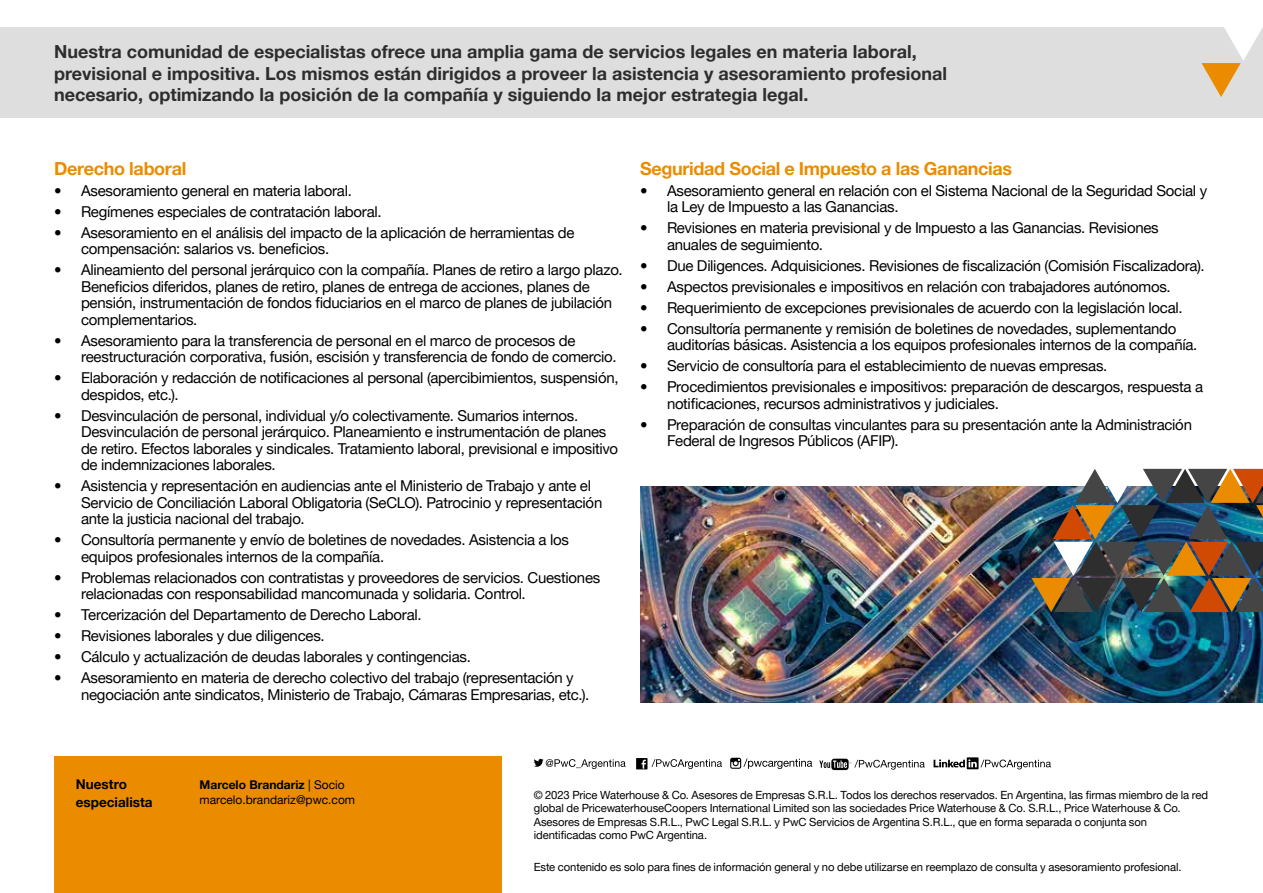
<style>
.page{position:relative;width:1263px;height:893px;background:#fff}
.page>*{position:absolute;margin:0;border:0;box-sizing:border-box;transform-origin:0 0}
.t1{font:700 18px/21.6px "Helvetica Neue LT Pro";color:#2d2d2d}
.t2{font:700 18px "Helvetica Neue LT Pro";letter-spacing:-.015em;color:#eb8c00}
.t3{font:15px/16.5px "Helvetica Neue LT Pro";letter-spacing:-.02em;color:#000}
.t4{font:700 13.5px/18px "Helvetica Neue LT Pro";color:#000}
.t5{font:12px/15px "Helvetica Neue LT Pro";color:#000}
.t6{font:11.25px/13.5px "Helvetica Neue LT Pro";letter-spacing:-.005em;color:#000}
.s1{font-weight:700}
</style>
<div class="page">
<img style="left:640px;top:486px;width:623px;height:216px">
<div style="left:0;top:27px;width:1263px;height:90px;background:#dedede"></div>
<div style="left:54px;top:756px;width:447px;height:137px;background:#eb8c00"></div>
<svg style="left:534px;top:759px;width:92px;height:10px"></svg>
<svg style="left:819px;top:759px;width:106px;height:11px"></svg>
<svg style="left:636px;top:758px;width:86px;height:11px"></svg>
<svg style="left:933px;top:757px;width:118px;height:12px"></svg>
<svg style="left:730px;top:758px;width:82px;height:11px"></svg>
<img style="left:1031px;top:469px;width:232px;height:143px">
<svg style="left:1201px;top:27px;width:62px;height:70px"></svg>
<p class="t1" style="left:54px;top:41px;width:895px">Nuestra comunidad de especialistas ofrece una amplia gama de servicios legales en materia laboral, previsional e impositiva. Los mismos están dirigidos a proveer la asistencia y asesoramiento profesional necesario, optimizando la posición de la compañía y siguiendo la mejor estrategia legal.</p>
<p class="t2" style="left:54px;top:157px;width:134px">Derecho laboral</p>
<p class="t3" style="left:54px;top:182px;width:299px">• Asesoramiento general en materia laboral.</p>
<p class="t3" style="left:54px;top:203px;width:329px">• Regímenes especiales de contratación laboral.</p>
<p class="t3" style="left:81px;top:224px;width:495px;text-indent:-27px">• Asesoramiento en el análisis del impacto de la aplicación de herramientas de compensación: salarios vs. beneficios.</p>
<p class="t3" style="left:81px;top:261px;width:543px;text-indent:-27px">• Alineamiento del personal jerárquico con la compañía. Planes de retiro a largo plazo.<br>Beneficios diferidos, planes de retiro, planes de entrega de acciones, planes de pensión, instrumentación de fondos fiduciarios en el marco de planes de jubilación complementarios.</p>
<p class="t3" style="left:81px;top:332px;width:537px;text-indent:-27px">• Asesoramiento para la transferencia de personal en el marco de procesos de reestructuración corporativa, fusión, escisión y transferencia de fondo de comercio.</p>
<p class="t3" style="left:81px;top:369px;width:539px;text-indent:-27px">• Elaboración y redacción de notificaciones al personal (apercibimientos, suspensión, despidos, etc.).</p>
<p class="t3" style="left:81px;top:407px;width:539px;text-indent:-27px">• Desvinculación de personal, individual y/o colectivamente. Sumarios internos.<br>Desvinculación de personal jerárquico. Planeamiento e instrumentación de planes de retiro. Efectos laborales y sindicales. Tratamiento laboral, previsional e impositivo de indemnizaciones laborales.</p>
<p class="t3" style="left:81px;top:477px;width:523px;text-indent:-27px">• Asistencia y representación en audiencias ante el Ministerio de Trabajo y ante el<br>Servicio de Conciliación Laboral Obligatoria (SeCLO). Patrocinio y representación ante la justicia nacional del trabajo.</p>
<p class="t3" style="left:81px;top:531px;width:489px;text-indent:-27px">• Consultoría permanente y envío de boletines de novedades. Asistencia a los equipos profesionales internos de la compañía.</p>
<p class="t3" style="left:81px;top:569px;width:521px;text-indent:-27px">• Problemas relacionados con contratistas y proveedores de servicios. Cuestiones relacionadas con responsabilidad mancomunada y solidaria. Control.</p>
<p class="t3" style="left:54px;top:606px;width:369px">• Tercerización del Departamento de Derecho Laboral.</p>
<p class="t3" style="left:54px;top:627px;width:272px">• Revisiones laborales y due diligences.</p>
<p class="t3" style="left:54px;top:648px;width:418px">• Cálculo y actualización de deudas laborales y contingencias.</p>
<p class="t3" style="left:81px;top:669px;width:510px;text-indent:-27px">• Asesoramiento en materia de derecho colectivo del trabajo (representación y negociación ante sindicatos, Ministerio de Trabajo, Cámaras Empresarias, etc.).</p>
<p class="t2" style="left:640px;top:157px;width:374px">Seguridad Social e Impuesto a las Ganancias</p>
<p class="t3" style="left:667px;top:182px;width:542px;text-indent:-27px">• Asesoramiento general en relación con el Sistema Nacional de la Seguridad Social y la Ley de Impuesto a las Ganancias.</p>
<p class="t3" style="left:667px;top:219px;width:493px;text-indent:-27px">• Revisiones en materia previsional y de Impuesto a las Ganancias. Revisiones anuales de seguimiento.</p>
<p class="t3" style="left:640px;top:257px;width:566px">• Due Diligences. Adquisiciones. Revisiones de fiscalización (Comisión Fiscalizadora).</p>
<p class="t3" style="left:640px;top:278px;width:532px">• Aspectos previsionales e impositivos en relación con trabajadores autónomos.</p>
<p class="t3" style="left:640px;top:299px;width:544px">• Requerimiento de excepciones previsionales de acuerdo con la legislación local.</p>
<p class="t3" style="left:667px;top:320px;width:532px;text-indent:-27px">• Consultoría permanente y remisión de boletines de novedades, suplementando auditorías básicas. Asistencia a los equipos profesionales internos de la compañía.</p>
<p class="t3" style="left:640px;top:357px;width:469px">• Servicio de consultoría para el establecimiento de nuevas empresas.</p>
<p class="t3" style="left:667px;top:378px;width:538px;text-indent:-27px">• Procedimientos previsionales e impositivos: preparación de descargos, respuesta a notificaciones, recursos administrativos y judiciales.</p>
<p class="t3" style="left:667px;top:416px;width:526px;text-indent:-27px">• Preparación de consultas vinculantes para su presentación ante la Administración<br>Federal de Ingresos Públicos (AFIP).</p>
<p class="t4" style="left:76px;top:775px;width:78px">Nuestro especialista</p>
<p class="t5" style="left:200px;top:777px;width:157px"><span class="s1">Marcelo Brandariz</span> | Socio marcelo.brandariz@pwc.com</p>
<p class="t6" style="left:534px;top:788px;width:676px">© 2023 Price Waterhouse &amp; Co. Asesores de Empresas S.R.L. Todos los derechos reservados. En Argentina, las firmas miembro de la red global de PricewaterhouseCoopers International Limited son las sociedades Price Waterhouse &amp; Co. S.R.L., Price Waterhouse &amp; Co.<br>Asesores de Empresas S.R.L., PwC Legal S.R.L. y PwC Servicios de Argentina S.R.L., que en forma separada o conjunta son identificadas como PwC Argentina.</p>
<p class="t6" style="left:534px;top:860px;width:649px">Este contenido es solo para fines de información general y no debe utilizarse en reemplazo de consulta y asesoramiento profesional.</p>
</div>
